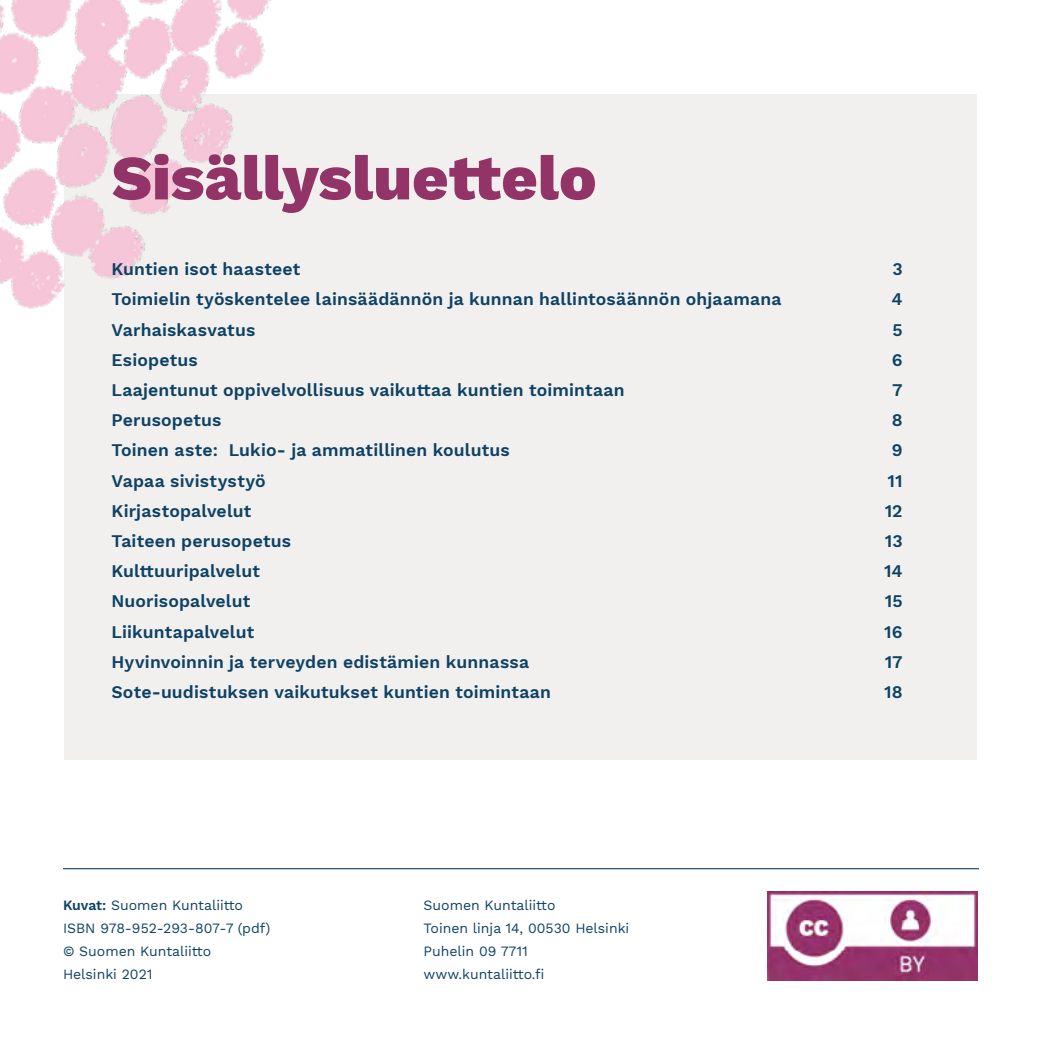
<style>
.page{position:relative;width:1042px;height:1042px;background:#fff}
.page>*{position:absolute;margin:0;border:0;box-sizing:border-box;transform-origin:0 0}
.OTS{font:800 63px "Work Sans";color:#923468}
.t1{font:600 17.5px "Work Sans";letter-spacing:.01em;color:#0e4264}
.Leipis_SIN{font:14px "Work Sans";color:#0e4264}
.s1{font-weight:600}
</style>
<div class="page">
<hr style="left:63px;top:868px;width:916px;height:1px;background:#0e4264">
<div style="left:64px;top:94px;width:913px;height:666px;background:#f2f0ef"></div>
<img style="left:0;top:0;width:272px;height:309px">
<img style="left:767px;top:892px;width:210px;height:88px">
<p class="OTS" style="left:111px;top:142px;width:487px">Sisällysluettelo</p>
<p class="t1" style="left:111px;top:259px;width:190px">Kuntien isot haasteet</p>
<p class="t1" style="left:892px;top:259px;width:12px">3</p>
<p class="t1" style="left:111px;top:289px;width:671px">Toimielin työskentelee lainsäädännön ja kunnan hallintosäännön ohjaamana</p>
<p class="t1" style="left:891px;top:289px;width:13px">4</p>
<p class="t1" style="left:111px;top:319px;width:145px">Varhaiskasvatus</p>
<p class="t1" style="left:892px;top:319px;width:12px">5</p>
<p class="t1" style="left:111px;top:349px;width:88px">Esiopetus</p>
<p class="t1" style="left:892px;top:349px;width:12px">6</p>
<p class="t1" style="left:111px;top:380px;width:515px">Laajentunut oppivelvollisuus vaikuttaa kuntien toimintaan</p>
<p class="t1" style="left:892px;top:380px;width:12px">7</p>
<p class="t1" style="left:111px;top:410px;width:112px">Perusopetus</p>
<p class="t1" style="left:892px;top:410px;width:12px">8</p>
<p class="t1" style="left:111px;top:440px;width:400px">Toinen aste: Lukio- ja ammatillinen koulutus</p>
<p class="t1" style="left:892px;top:440px;width:12px">9</p>
<p class="t1" style="left:111px;top:470px;width:156px">Vapaa sivistystyö</p>
<p class="t1" style="left:887px;top:470px;width:17px">11</p>
<p class="t1" style="left:111px;top:500px;width:141px">Kirjastopalvelut</p>
<p class="t1" style="left:885px;top:500px;width:19px">12</p>
<p class="t1" style="left:111px;top:531px;width:181px">Taiteen perusopetus</p>
<p class="t1" style="left:885px;top:531px;width:19px">13</p>
<p class="t1" style="left:111px;top:561px;width:150px">Kulttuuripalvelut</p>
<p class="t1" style="left:884px;top:561px;width:20px">14</p>
<p class="t1" style="left:111px;top:591px;width:140px">Nuorisopalvelut</p>
<p class="t1" style="left:885px;top:591px;width:19px">15</p>
<p class="t1" style="left:111px;top:621px;width:144px">Liikuntapalvelut</p>
<p class="t1" style="left:884px;top:621px;width:20px">16</p>
<p class="t1" style="left:111px;top:651px;width:419px">Hyvinvoinnin ja terveyden edistämien kunnassa</p>
<p class="t1" style="left:885px;top:651px;width:19px">17</p>
<p class="t1" style="left:111px;top:682px;width:441px">Sote-uudistuksen vaikutukset kuntien toimintaan</p>
<p class="t1" style="left:884px;top:682px;width:20px">18</p>
<p class="Leipis_SIN" style="left:63px;top:897px;width:182px"><span class="s1">Kuvat:</span> Suomen Kuntaliitto</p>
<p class="Leipis_SIN" style="left:63px;top:920px;width:209px">ISBN 978-952-293-807-7 (pdf)</p>
<p class="Leipis_SIN" style="left:63px;top:942px;width:150px">© Suomen Kuntaliitto</p>
<p class="Leipis_SIN" style="left:63px;top:965px;width:91px">Helsinki 2021</p>
<p class="Leipis_SIN" style="left:423px;top:897px;width:133px">Suomen Kuntaliitto</p>
<p class="Leipis_SIN" style="left:423px;top:920px;width:207px">Toinen linja 14, 00530 Helsinki</p>
<p class="Leipis_SIN" style="left:423px;top:942px;width:106px">Puhelin 09 7711</p>
<p class="Leipis_SIN" style="left:423px;top:965px;width:122px">www.kuntaliitto.fi</p>
</div>
